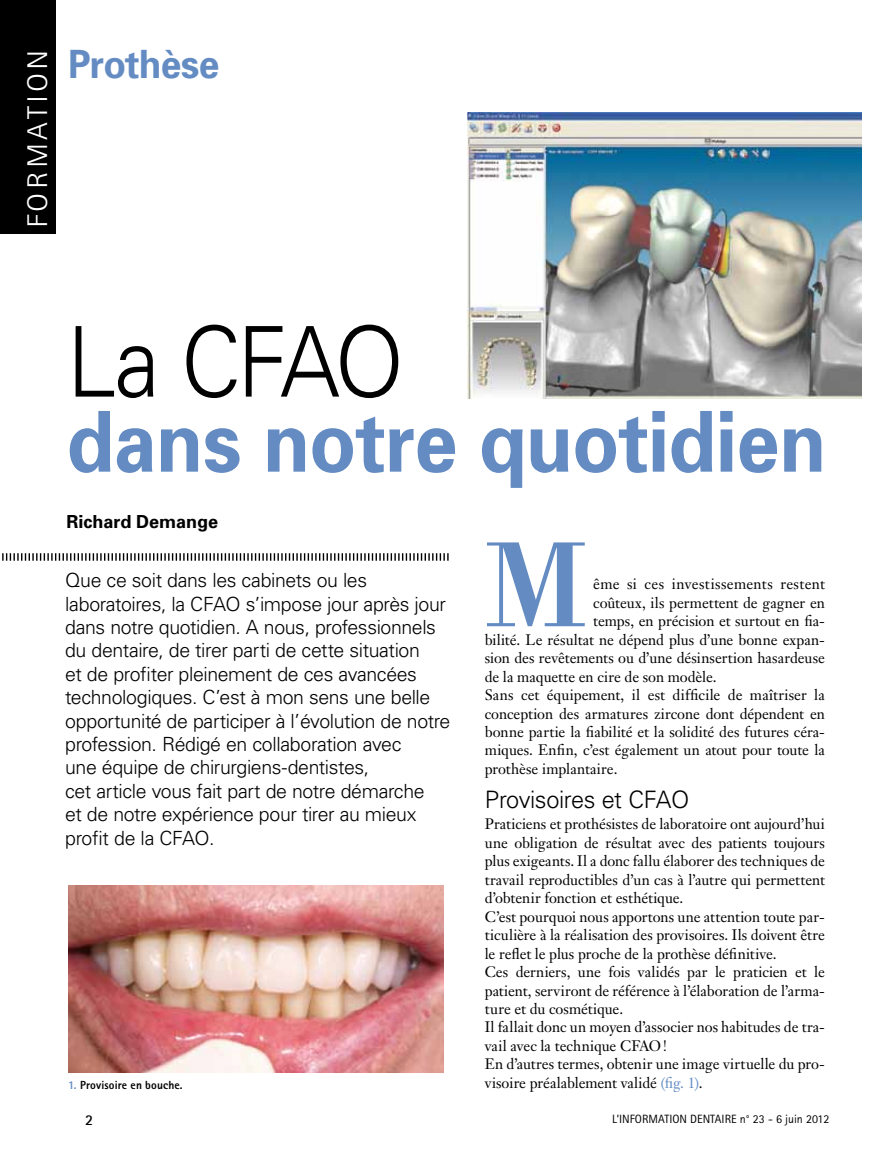
<style>
.page{position:relative;width:893px;height:1149px;background:#fff}
.page>*{position:absolute;margin:0;border:0;box-sizing:border-box;transform-origin:0 0}
.t1{font:125.4px "Bodoni";color:#648cc3}
.t2{font:300 97.65px "Univers";letter-spacing:-.05em;color:#000;scale:.92 1}
.t3{font:700 84px "Univers";letter-spacing:-.005em;color:#648cc3;scale:.92 1}
.t4{font:700 39px "Univers";letter-spacing:-.02em;color:#648cc3;scale:.95 1}
.t5{font:300 28.5px "Rotis Sans Serif";letter-spacing:.1em;color:#fff;scale:1.16 1}
.t6{font:300 24px "Univers";letter-spacing:-.02em;color:#000}
.t7{font:300 19.5px/23.4px "Univers";letter-spacing:-.02em;color:#000}
.t8{font:700 18px "Univers";color:#000}
.t9{font:15px/18.5px "Janson Text";letter-spacing:-.005em;color:#000}
.t10{font:15px "Janson Text";letter-spacing:.025em;color:#000}
.t11{font:700 15px "Rotis Sans Serif";color:#000}
.t12{font:12px "Rotis Sans Serif";color:#000}
.t13{font:800 11.7px "Rotis Sans Serif";letter-spacing:.01em;color:#000}
.s1{color:#648cc3}
</style>
<div class="page">
<div style="left:0;top:0;width:55px;height:234px;background:#000"></div>
<svg style="left:2px;top:553px;width:447px;height:7px"></svg>
<img style="left:68px;top:885px;width:375px;height:187px">
<img style="left:468px;top:113px;width:393px;height:285px">
<h3 class="t5" style="left:21px;top:228px;width:156px;rotate:-90deg">formation</h3>
<h3 class="t4" style="left:68px;top:40px;width:161px">Prothèse</h3>
<h2 class="t2" style="left:67px;top:303px;width:369px">La CFAO</h2>
<h3 class="t3" style="left:67px;top:391px;width:827px">dans notre quotidien</h3>
<p class="t8" style="left:67px;top:510px;width:153px">Richard Demange</p>
<p class="t7" style="left:65px;top:568px;width:387px">Que ce soit dans les cabinets ou les laboratoires, la CFAO s’impose jour après jour dans notre quotidien. A nous, professionnels du dentaire, de tirer parti de cette situation<br>et de profiter pleinement de ces avancées technologiques. C’est à mon sens une belle opportunité de participer à l’évolution de notre profession. Rédigé en collaboration avec<br>une équipe de chirurgiens-dentistes,<br>cet article vous fait part de notre démarche<br>et de notre expérience pour tirer au mieux profit de la CFAO.</p>
<p class="t13" style="left:68px;top:1077px;width:116px"><span class="s1">1.</span> Provisoire en bouche.</p>
<h1 class="t1" style="left:485px;top:508px;width:104px">M</h1>
<p class="t10" style="left:593px;top:574px;width:233px">ême si ces investissements restent</p>
<p class="t9" style="left:593px;top:593px;width:233px">coûteux, ils permettent de gagner en</p>
<p class="t9" style="left:593px;top:611px;width:233px">temps, en précision et surtout en fia-</p>
<p class="t9" style="left:485px;top:630px;width:342px">bilité. Le résultat ne dépend plus d’une bonne expan-</p>
<p class="t9" style="left:485px;top:648px;width:342px">sion des revêtements ou d’une désinsertion hasardeuse</p>
<p class="t9" style="left:485px;top:667px;width:233px">de la maquette en cire de son modèle.</p>
<p class="t9" style="left:485px;top:685px;width:342px">Sans cet équipement, il est difficile de maîtriser la</p>
<p class="t9" style="left:485px;top:703px;width:342px">conception des armatures zircone dont dépendent en</p>
<p class="t9" style="left:485px;top:722px;width:342px">bonne partie la fiabilité et la solidité des futures céra-</p>
<p class="t9" style="left:485px;top:740px;width:342px">miques. Enfin, c’est également un atout pour toute la</p>
<p class="t9" style="left:485px;top:759px;width:134px">prothèse implantaire.</p>
<h3 class="t6" style="left:485px;top:784px;width:206px">Provisoires et CFAO</h3>
<p class="t9" style="left:485px;top:814px;width:342px">Praticiens et prothésistes de laboratoire ont aujourd’hui une obligation de résultat avec des patients toujours plus exigeants. Il a donc fallu élaborer des techniques de travail reproductibles d’un cas à l’autre qui permettent d’obtenir fonction et esthétique.<br>C’est pourquoi nous apportons une attention toute par&shy;ticulière à la réalisation des provisoires. Ils doivent être le reflet le plus proche de la prothèse définitive.<br>Ces derniers, une fois validés par le praticien et le patient, serviront de référence à l’élaboration de l’arma&shy;ture et du cosmétique.<br>Il fallait donc un moyen d’associer nos habitudes de tra&shy;vail avec la technique CFAO!<br>En d’autres termes, obtenir une image virtuelle du pro&shy;visoire préalablement validé <span class="s1">(fig. 1)</span>.</p>
<p class="t11" style="left:85px;top:1110px;width:10px">2</p>
<p class="t12" style="left:612px;top:1111px;width:219px">L’INFORMATION DENTAIRE n° 23 - 6 juin 2012</p>
</div>
